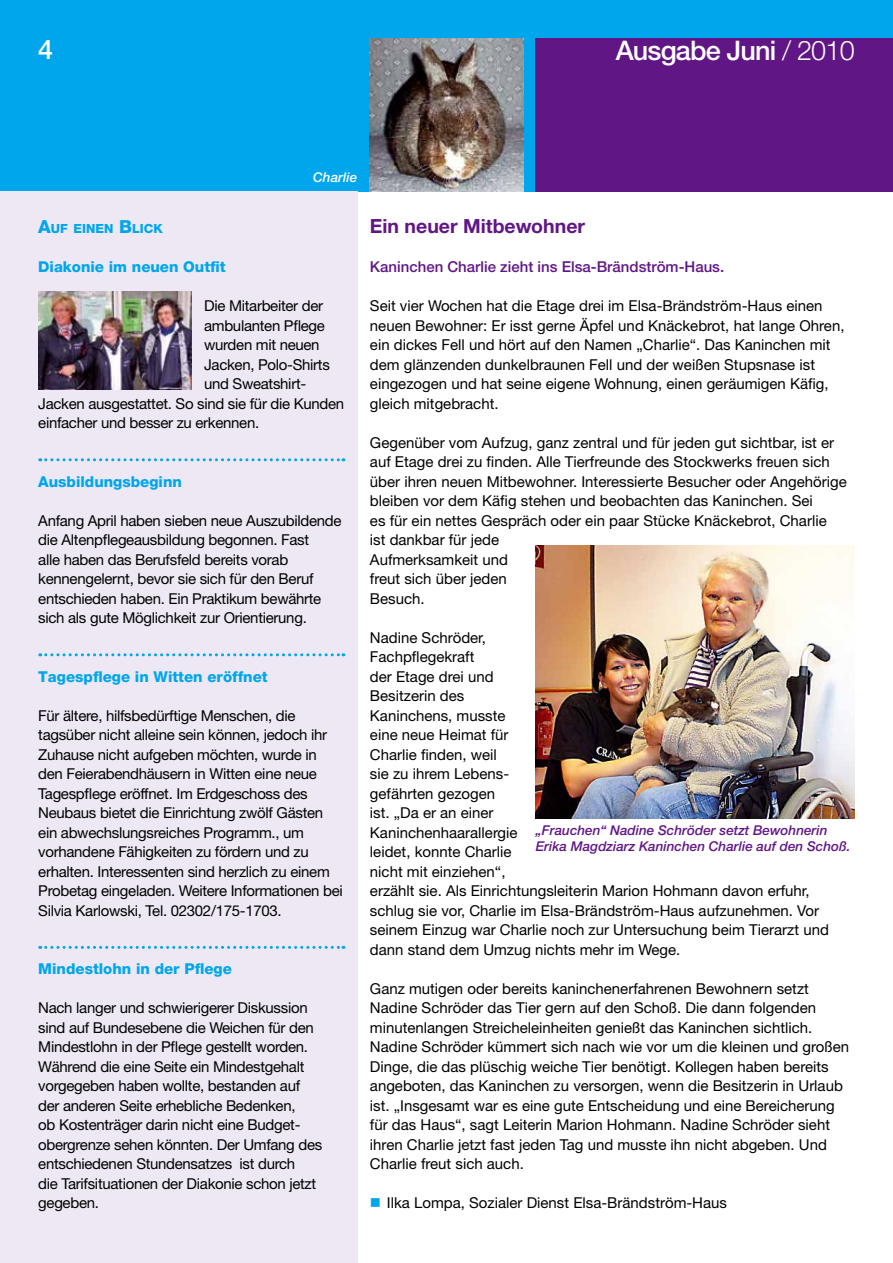
<style>
.page{position:relative;width:893px;height:1263px;background:#fff}
.page>*{position:absolute;margin:0;border:0;box-sizing:border-box;transform-origin:0 0}
.t1{font:500 27px "Helvetica Neue";letter-spacing:-.03em;color:#fff}
.t2{font:700 19.5px "Helvetica Neue CE";color:#611685}
.t3{font:15px/19.5px "Helvetica Neue";color:#000}
.t4{font:15px/19.5px "Helvetica Neue";letter-spacing:-.02em;color:#000}
.t5{font:800 15px "Helvetica Neue";color:#00a6eb}
.t6{font:500 15px "Helvetica Neue";color:#611685}
.t7{font:italic 500 13.5px/16.2px "Helvetica Neue";color:#611685}
.t8{font:italic 500 13.5px "Helvetica Neue";color:#fff}
.t9{font:800 12.6px "Helvetica Neue";color:#00a6eb}
.s1{font-weight:300}
.s2{font-size:18px}
</style>
<div class="page">
<div style="left:0;top:0;width:893px;height:191px;background:#00a6eb"></div>
<div style="left:0;top:191px;width:357px;height:1072px;background:#ede8f3"></div>
<div style="left:536px;top:38px;width:357px;height:153px;background:#611685"></div>
<svg style="left:40px;top:458px;width:304px;height:3px"></svg>
<svg style="left:40px;top:653px;width:304px;height:3px"></svg>
<svg style="left:40px;top:946px;width:304px;height:3px"></svg>
<img style="left:370px;top:38px;width:153px;height:153px">
<img style="left:38px;top:292px;width:153px;height:97px">
<img style="left:536px;top:545px;width:319px;height:273px">
<h1 class="t1" style="left:38px;top:34px;width:17px">4</h1>
<h1 class="t1" style="left:616px;top:34px;width:241px">Ausgabe Juni <span class="s1">/ 2010</span></h1>
<p class="t8" style="left:313px;top:169px;width:46px">Charlie</p>
<p class="t9" style="left:38px;top:221px;width:126px"><span class="s2">A</span>UF EINEN <span class="s2">B</span>LICK</p>
<p class="t5" style="left:38px;top:258px;width:189px">Diakonie im neuen Outfit</p>
<p class="t4" style="left:204px;top:296px;width:121px">Die Mitarbeiter der</p>
<p class="t4" style="left:204px;top:315px;width:122px">ambulanten Pflege</p>
<p class="t4" style="left:204px;top:335px;width:117px">wurden mit neuen</p>
<p class="t4" style="left:204px;top:354px;width:127px">Jacken, Polo-Shirts</p>
<p class="t4" style="left:204px;top:374px;width:104px">und Sweatshirt-</p>
<p class="t4" style="left:38px;top:393px;width:308px">Jacken ausgestattet. So sind sie für die Kunden</p>
<p class="t4" style="left:38px;top:413px;width:222px">einfacher und besser zu erkennen.</p>
<p class="t5" style="left:38px;top:473px;width:145px">Ausbildungsbeginn</p>
<p class="t4" style="left:38px;top:510px;width:305px">Anfang April haben sieben neue Auszubildende die Altenpflegeausbildung begonnen. Fast<br>alle haben das Berufsfeld bereits vorab kennengelernt, bevor sie sich für den Beruf entschieden haben. Ein Praktikum bewährte sich als gute Möglichkeit zur Orientierung.</p>
<p class="t5" style="left:38px;top:668px;width:231px">Tagespflege in Witten eröffnet</p>
<p class="t4" style="left:38px;top:705px;width:306px">Für ältere, hilfsbedürftige Menschen, die tagsüber nicht alleine sein können, jedoch ihr Zuhause nicht aufgeben möchten, wurde in den Feierabendhäusern in Witten eine neue Tagespflege eröffnet. Im Erdgeschoss des Neubaus bietet die Einrichtung zwölf Gästen ein abwechslungsreiches Programm., um vorhandene Fähigkeiten zu fördern und zu erhalten. Interessenten sind herzlich zu einem Probetag eingeladen. Weitere Informationen bei Silvia Karlowski, Tel. 02302/175-1703.</p>
<p class="t5" style="left:38px;top:960px;width:195px">Mindestlohn in der Pflege</p>
<p class="t4" style="left:38px;top:998px;width:286px">Nach langer und schwierigerer Diskussion sind auf Bundesebene die Weichen für den Mindestlohn in der Pflege gestellt worden.<br>Während die eine Seite ein Mindestgehalt vorgegeben haben wollte, bestanden auf der anderen Seite erhebliche Bedenken,<br>ob Kostenträger darin nicht eine Budget&shy;obergrenze sehen könnten. Der Umfang des entschiedenen Stundensatzes ist durch<br>die Tarifsituationen der Diakonie schon jetzt gegeben.</p>
<h2 class="t2" style="left:370px;top:214px;width:217px">Ein neuer Mitbewohner</h2>
<p class="t6" style="left:370px;top:258px;width:356px">Kaninchen Charlie zieht ins Elsa-Brändström-Haus.</p>
<p class="t3" style="left:370px;top:296px;width:476px">Seit vier Wochen hat die Etage drei im Elsa-Brändström-Haus einen neuen Bewohner: Er isst gerne Äpfel und Knäckebrot, hat lange Ohren, ein dickes Fell und hört auf den Namen „Charlie“. Das Kaninchen mit dem glänzenden dunkelbraunen Fell und der weißen Stupsnase ist eingezogen und hat seine eigene Wohnung, einen geräumigen Käfig, gleich mitgebracht.</p>
<p class="t3" style="left:370px;top:432px;width:478px">Gegenüber vom Aufzug, ganz zentral und für jeden gut sichtbar, ist er auf Etage drei zu finden. Alle Tierfreunde des Stockwerks freuen sich über ihren neuen Mitbewohner. Interessierte Besucher oder Angehörige bleiben vor dem Käfig stehen und beobachten das Kaninchen. Sei<br>es für ein nettes Gespräch oder ein paar Stücke Knäckebrot, Charlie<br>ist dankbar für jede<br>Aufmerksamkeit und<br>freut sich über jeden<br>Besuch.</p>
<p class="t3" style="left:370px;top:627px;width:460px">Nadine Schröder,<br>Fachpflegekraft<br>der Etage drei und<br>Besitzerin des<br>Kaninchens, musste<br>eine neue Heimat für<br>Charlie finden, weil<br>sie zu ihrem Lebens-<br>gefährten gezogen<br>ist. „Da er an einer<br>Kaninchenhaarallergie<br>leidet, konnte Charlie<br>nicht mit einziehen“,<br>erzählt sie. Als Einrichtungsleiterin Marion Hohmann davon erfuhr, schlug sie vor, Charlie im Elsa-Brändström-Haus aufzunehmen. Vor seinem Einzug war Charlie noch zur Untersuchung beim Tierarzt und dann stand dem Umzug nichts mehr im Wege.</p>
<p class="t3" style="left:370px;top:978px;width:481px">Ganz mutigen oder bereits kaninchenerfahrenen Bewohnern setzt Nadine Schröder das Tier gern auf den Schoß. Die dann folgenden minutenlangen Streicheleinheiten genießt das Kaninchen sichtlich.<br>Nadine Schröder kümmert sich nach wie vor um die kleinen und großen Dinge, die das plüschig weiche Tier benötigt. Kollegen haben bereits angeboten, das Kaninchen zu versorgen, wenn die Besitzerin in Urlaub ist. „Insgesamt war es eine gute Entscheidung und eine Bereicherung für das Haus“, sagt Leiterin Marion Hohmann. Nadine Schröder sieht ihren Charlie jetzt fast jeden Tag und musste ihn nicht abgeben. Und Charlie freut sich auch.</p>
<p class="t3" style="left:387px;top:1193px;width:342px">Ilka Lompa, Sozialer Dienst Elsa-Brändström-Haus</p>
<p class="t7" style="left:536px;top:822px;width:316px">„Frauchen“ Nadine Schröder setzt Bewohnerin<br>Erika Magdziarz Kaninchen Charlie auf den Schoß.</p>
</div>
